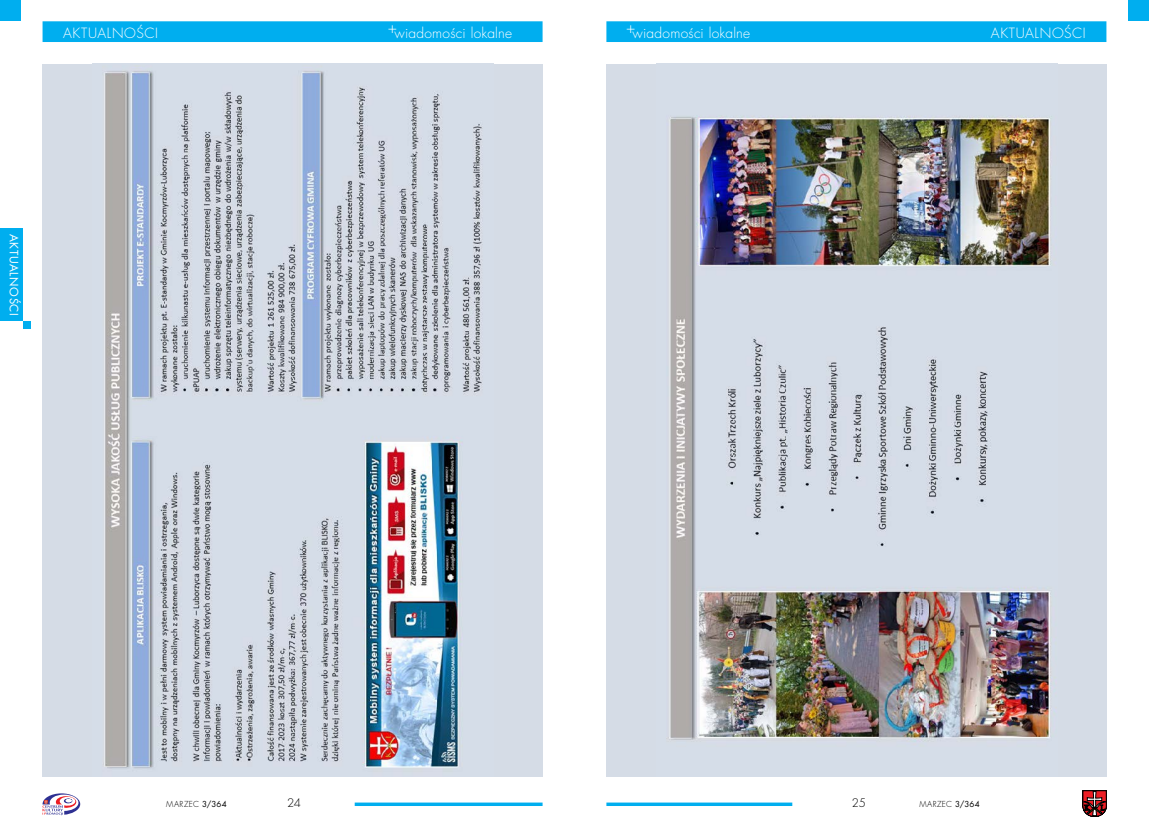
<style>
.page{position:relative;width:1149px;height:833px;background:#fff}
.page>*{position:absolute;margin:0;border:0;box-sizing:border-box;transform-origin:0 0}
.t1{font:300 13.75px "Futura LT Pro";letter-spacing:.02em;color:#fff}
.t2{font:300 13.75px "Futura LT Pro";letter-spacing:.045em;color:#fff}
.t3{font:300 11.5px "Futura LT Pro";color:#000}
.t4{font:11.25px "Futura LT Pro";letter-spacing:.055em;color:#fff}
.t5{font:300 8px "Futura LT Pro";letter-spacing:.04em;color:#000}
.s1{font-weight:400}
</style>
<div class="page">
<div style="left:0;top:0;width:21px;height:21px;background:#00aeef"></div>
<div style="left:1127px;top:0;width:21px;height:21px;background:#00aeef"></div>
<div style="left:23px;top:321px;width:7px;height:8px;background:#00aeef"></div>
<svg style="left:354px;top:802px;width:188px;height:4px"></svg>
<svg style="left:606px;top:802px;width:186px;height:4px"></svg>
<div style="left:43px;top:21px;width:499px;height:21px;background:#00aeef"></div>
<div style="left:606px;top:21px;width:500px;height:21px;background:#00aeef"></div>
<svg style="left:43px;top:793px;width:37px;height:22px"></svg>
<div style="left:0;top:228px;width:23px;height:93px;background:#00aeef"></div>
<svg style="left:1082px;top:790px;width:24px;height:26px"></svg>
<div style="left:43px;top:64px;width:499px;height:712px;background:#d5dce6"></div>
<img style="left:103px;top:71px;width:379px;height:698px">
<div style="left:606px;top:64px;width:500px;height:712px;background:#d5dce6"></div>
<img style="left:666px;top:116px;width:385px;height:626px">
<p class="t2" style="left:63px;top:24px;width:96px">AKTUALNOŚCI</p>
<p class="t4" style="left:22px;top:234px;width:84px;rotate:90deg">AKTUALNOŚCI</p>
<p class="t1" style="left:388px;top:24px;width:126px"><sup>+</sup>wiadomości lokalne</p>
<p class="t1" style="left:626px;top:24px;width:126px"><sup>+</sup>wiadomości lokalne</p>
<p class="t2" style="left:990px;top:24px;width:96px">AKTUALNOŚCI</p>
<p class="t3" style="left:287px;top:795px;width:15px">24</p>
<p class="t3" style="left:851px;top:795px;width:15px">25</p>
<p class="t5" style="left:166px;top:798px;width:62px">MARZEC <span class="s1">3/364</span></p>
<p class="t5" style="left:919px;top:798px;width:62px">MARZEC <span class="s1">3/364</span></p>
</div>
